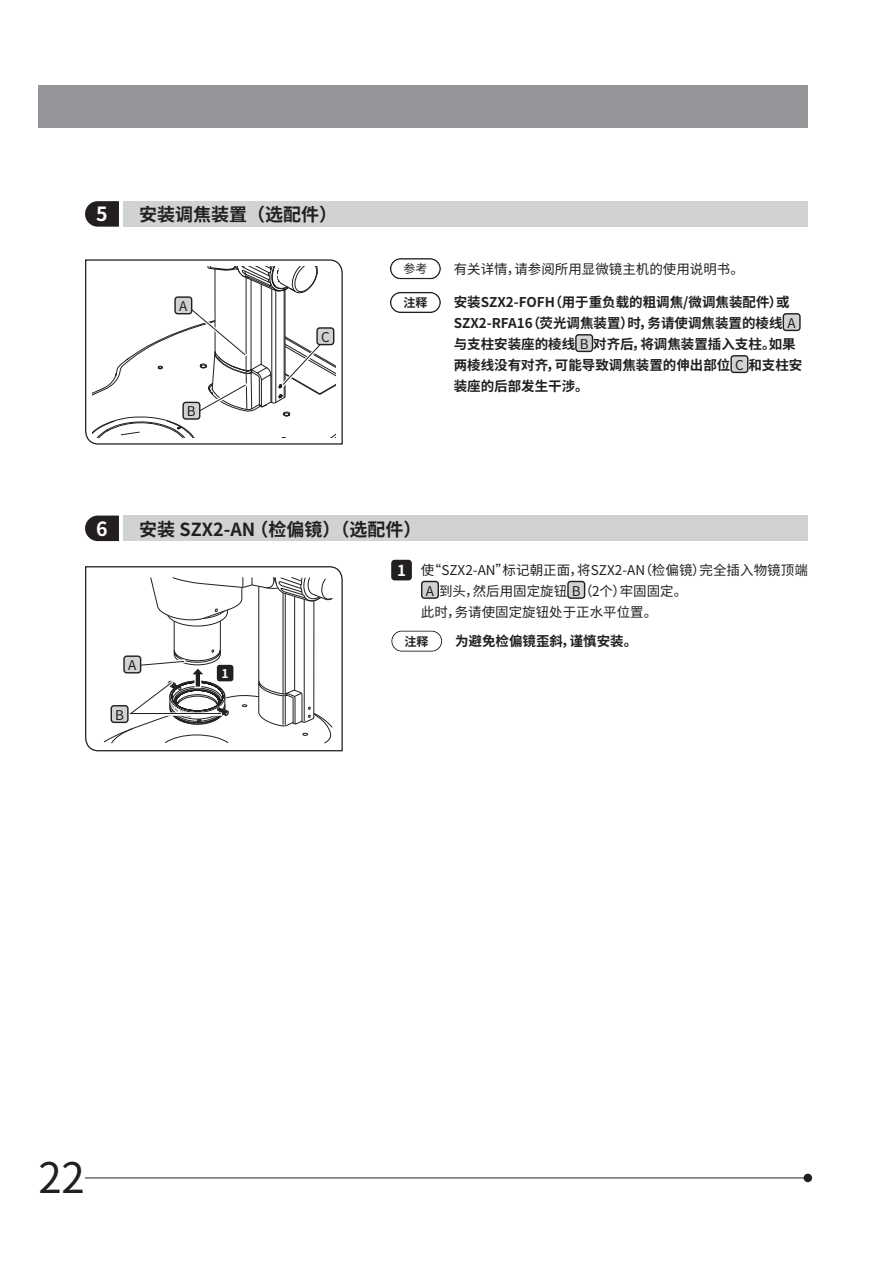
<style>
.page{position:relative;width:893px;height:1263px;background:#fff}
.page>*{position:absolute;margin:0;border:0;box-sizing:border-box;transform-origin:0 0}
.t1{font:42px "Noto Sans CJ Ksc";color:#231f20}
.t2{font:700 19.5px "Noto Sans CJ Ksc";color:#fff}
.t3{font:700 18px "Noto Sans CJ Ksc";color:#231f20}
.t4{font:700 15.15px "Noto Sans CJ Ksc";color:#fff}
.t5{font:700 13.5px/21px "Noto Sans CJ Ksc";color:#231f20}
.t6{font:13.5px "Noto Sans CJ Ksc";color:#231f20}
.t7{font:700 12.15px "Noto Sans CJ Ksc";color:#fff}
.t8{font:700 12px "Noto Sans CJ Ksc";color:#231f20}
.t9{font:12px "Noto Sans CJ Ksc";color:#231f20}
.s1{font-weight:400}
</style>
<div class="page">
<div style="left:804px;top:1174px;width:8px;height:8px;background:#231f20;border-radius:50%"></div>
<hr style="left:85px;top:1177px;width:723px;height:1px;background:#231f20">
<div style="left:38px;top:85px;width:770px;height:43px;background:#939598"></div>
<div style="left:783px;top:314px;width:17px;height:16px;background:#d1d2d4;border-radius:3px"></div>
<div style="left:783px;top:313px;width:18px;height:18px;border:1px solid #231f20;border-radius:3px"></div>
<div style="left:576px;top:335px;width:16px;height:16px;background:#d1d2d4;border-radius:3px"></div>
<div style="left:575px;top:334px;width:18px;height:18px;border:1px solid #231f20;border-radius:3px"></div>
<div style="left:731px;top:356px;width:17px;height:16px;background:#d1d2d4;border-radius:3px"></div>
<div style="left:730px;top:355px;width:18px;height:18px;border:1px solid #231f20;border-radius:3px"></div>
<div style="left:390px;top:258px;width:51px;height:21px;border:1px solid #231f20;border-radius:10px"></div>
<div style="left:390px;top:292px;width:51px;height:21px;border:1px solid #231f20;border-radius:10px"></div>
<div style="left:123px;top:201px;width:685px;height:26px;background:#d1d2d4"></div>
<svg style="left:85px;top:201px;width:34px;height:26px"></svg>
<div style="left:422px;top:581px;width:16px;height:17px;background:#d1d2d4;border-radius:3px"></div>
<div style="left:421px;top:581px;width:18px;height:18px;border:1px solid #231f20;border-radius:3px"></div>
<div style="left:568px;top:581px;width:17px;height:17px;background:#d1d2d4;border-radius:3px"></div>
<div style="left:567px;top:581px;width:18px;height:18px;border:1px solid #231f20;border-radius:3px"></div>
<div style="left:391px;top:560px;width:21px;height:20px;background:#231f20;border-radius:3px"></div>
<div style="left:391px;top:630px;width:51px;height:22px;border:1px solid #231f20;border-radius:10px"></div>
<div style="left:123px;top:515px;width:685px;height:26px;background:#d1d2d4"></div>
<svg style="left:85px;top:516px;width:34px;height:25px"></svg>
<svg style="left:85px;top:566px;width:258px;height:186px"></svg>
<svg style="left:103px;top:577px;width:230px;height:167px"></svg>
<div style="left:124px;top:656px;width:17px;height:17px;background:#d1d2d4;border-radius:3px"></div>
<div style="left:123px;top:655px;width:18px;height:18px;border:1px solid #231f20;border-radius:3px"></div>
<div style="left:111px;top:706px;width:17px;height:16px;background:#d1d2d4;border-radius:3px"></div>
<div style="left:111px;top:705px;width:18px;height:18px;border:1px solid #231f20;border-radius:3px"></div>
<div style="left:217px;top:665px;width:16px;height:16px;background:#231f20;border-radius:3px"></div>
<svg style="left:85px;top:259px;width:258px;height:186px"></svg>
<svg style="left:93px;top:267px;width:242px;height:170px"></svg>
<div style="left:183px;top:402px;width:17px;height:17px;background:#d1d2d4;border-radius:3px"></div>
<div style="left:182px;top:402px;width:18px;height:18px;border:1px solid #231f20;border-radius:3px"></div>
<div style="left:175px;top:297px;width:17px;height:17px;background:#d1d2d4;border-radius:3px"></div>
<div style="left:174px;top:296px;width:18px;height:18px;border:1px solid #231f20;border-radius:3px"></div>
<div style="left:317px;top:328px;width:17px;height:17px;background:#d1d2d4;border-radius:3px"></div>
<div style="left:316px;top:327px;width:18px;height:18px;border:1px solid #231f20;border-radius:3px"></div>
<h2 class="t2" style="left:96px;top:203px;width:13px">5</h2>
<h3 class="t3" style="left:139px;top:205px;width:199px">安装调焦装置（选配件）</h3>
<p class="t6" style="left:179px;top:299px;width:10px">A</p>
<p class="t6" style="left:187px;top:404px;width:10px">B</p>
<p class="t6" style="left:321px;top:329px;width:10px">C</p>
<p class="t9" style="left:403px;top:262px;width:25px">参考</p>
<p class="t8" style="left:403px;top:296px;width:25px">注释</p>
<p class="t6" style="left:454px;top:261px;width:292px">有关详情，请参阅所用显微镜主机的使用说明书。</p>
<p class="t5" style="left:454px;top:292px;width:350px">安装SZX2-FOFH（用于重负载的粗调焦/微调焦装配件）或<br>SZX2-RFA16（荧光调焦装置）时，务请使调焦装置的棱线 <span class="s1">A</span>与支柱安装座的棱线 <span class="s1">B</span> 对齐后，将调焦装置插入支柱。如果两棱线没有对齐，可能导致调焦装置的伸出部位 <span class="s1">C</span> 和支柱安装座的后部发生干涉。</p>
<h2 class="t2" style="left:96px;top:517px;width:13px">6</h2>
<h3 class="t3" style="left:139px;top:519px;width:284px">安装 SZX2-AN （检偏镜）（选配件）</h3>
<p class="t6" style="left:128px;top:658px;width:10px">A</p>
<p class="t6" style="left:115px;top:707px;width:10px">B</p>
<p class="t7" style="left:222px;top:666px;width:9px">1</p>
<p class="t6" style="left:421px;top:562px;width:388px">使“SZX2-AN”标记朝正面，将SZX2-AN（检偏镜）完全插入物镜顶端</p>
<p class="t6" style="left:426px;top:583px;width:263px">A 到头，然后用固定旋钮 B（2个）牢固固定。</p>
<p class="t6" style="left:421px;top:604px;width:238px">此时，务请使固定旋钮处于正水平位置。</p>
<p class="t5" style="left:455px;top:631px;width:184px">为避免检偏镜歪斜，谨慎安装。</p>
<p class="t4" style="left:397px;top:562px;width:10px">1</p>
<p class="t8" style="left:405px;top:634px;width:25px">注释</p>
<h1 class="t1" style="left:38px;top:1154px;width:48px">22</h1>
</div>
